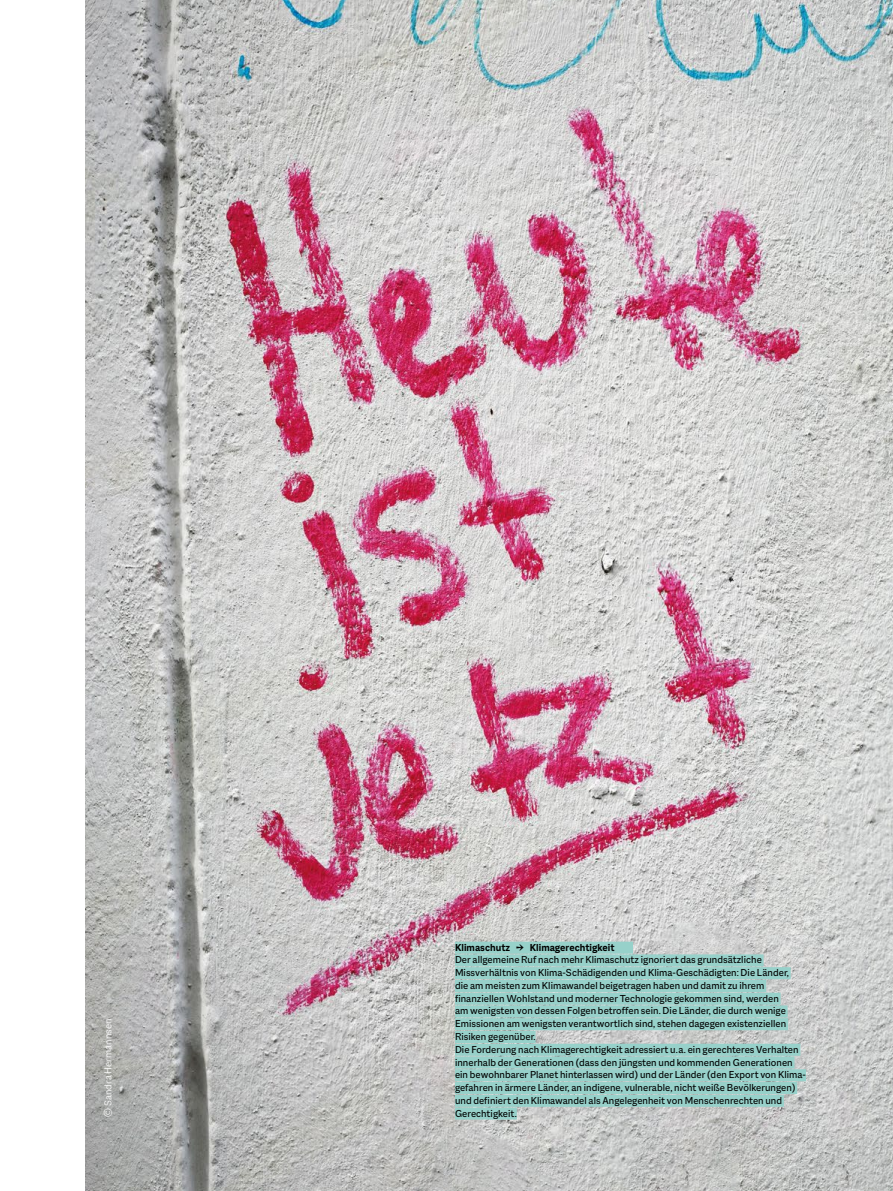
<style>
.page{position:relative;width:893px;height:1191px;background:#fff}
.page>*{position:absolute;margin:0;border:0;box-sizing:border-box;transform-origin:0 0}
.MSL_7_25__3mm_BUS{font:10.8px/12.8px "Macklin Sans";letter-spacing:.005em;color:#000}
.MSL_7_25__3mm_BUS-2{font:700 10.8px "Macklin Sans";letter-spacing:.005em;color:#000}
.MSL_7_25__CREDITS{font:300 10.8px "Macklin Sans";letter-spacing:.005em;color:#fff}
</style>
<div class="page">
<img style="left:85px;top:0;width:808px;height:1191px">
<div style="left:455px;top:941px;width:178px;height:12px;background:#97d1ca"></div>
<div style="left:455px;top:954px;width:309px;height:12px;background:#97d1ca"></div>
<div style="left:455px;top:967px;width:336px;height:12px;background:#97d1ca"></div>
<div style="left:455px;top:980px;width:311px;height:12px;background:#97d1ca"></div>
<div style="left:455px;top:992px;width:326px;height:12px;background:#97d1ca"></div>
<div style="left:455px;top:1005px;width:333px;height:12px;background:#97d1ca"></div>
<div style="left:455px;top:1018px;width:333px;height:12px;background:#97d1ca"></div>
<div style="left:455px;top:1031px;width:81px;height:12px;background:#97d1ca"></div>
<div style="left:455px;top:1043px;width:345px;height:12px;background:#97d1ca"></div>
<div style="left:455px;top:1056px;width:339px;height:12px;background:#97d1ca"></div>
<div style="left:455px;top:1069px;width:351px;height:12px;background:#97d1ca"></div>
<div style="left:455px;top:1082px;width:342px;height:12px;background:#97d1ca"></div>
<div style="left:455px;top:1094px;width:329px;height:12px;background:#97d1ca"></div>
<div style="left:455px;top:1107px;width:62px;height:12px;background:#97d1ca"></div>
<p class="MSL_7_25__CREDITS" style="left:102px;top:1116px;width:99px;rotate:-90deg">© Sandra Hermannsen</p>
<p class="MSL_7_25__3mm_BUS-2" style="left:455px;top:941px;width:161px">Klimaschutz → Klimagerechtigkeit</p>
<p class="MSL_7_25__3mm_BUS" style="left:455px;top:953px;width:335px">Der allgemeine Ruf nach mehr Klimaschutz ignoriert das grundsätzliche Missverhältnis von Klima-Schädigenden und Klima-Geschädigten: Die Länder, die am meisten zum Klimawandel beigetragen haben und damit zu ihrem finanziellen Wohlstand und moderner Technologie gekommen sind, werden am wenigsten von dessen Folgen betroffen sein. Die Länder, die durch wenige Emissionen am wenigsten verantwortlich sind, stehen dagegen existenziellen Risiken gegenüber.</p>
<p class="MSL_7_25__3mm_BUS" style="left:455px;top:1042px;width:352px">Die Forderung nach Klimagerechtigkeit adressiert u. a. ein gerechteres Verhalten innerhalb der Generationen (dass den jüngsten und kommenden Generationen ein bewohnbarer Planet hinterlassen wird) und der Länder (den Export von Klima&shy;gefahren in ärmere Länder, an indigene, vulnerable, nicht weiße Bevölkerungen) und definiert den Klimawandel als Angelegenheit von Menschenrechten und Gerechtigkeit.</p>
</div>
